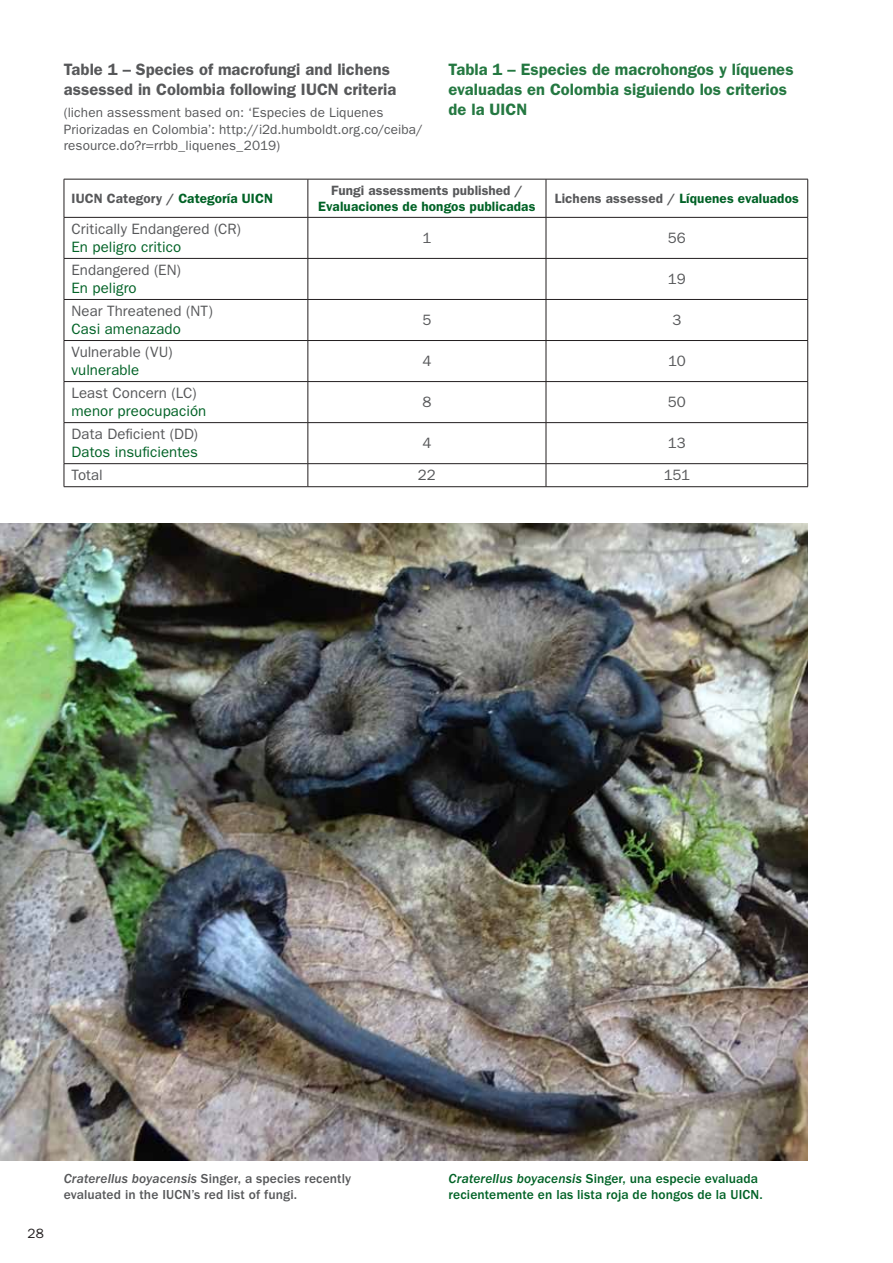
<style>
.page{position:relative;width:893px;height:1263px;background:#fff}
.page>*{position:absolute;margin:0;border:0;box-sizing:border-box;transform-origin:0 0}
.sub_head_sp{font:600 16.5px/19.8px "ITC Franklin Gothic Std";color:#247841}
.sub_head_en{font:600 16.5px/19.8px "ITC Franklin Gothic Std";color:#57585a}
.text_en{font:15px/18px "ITC Franklin Gothic Std";letter-spacing:.005em;color:#57585a}
.text_en-2{font:15px/18px "ITC Franklin Gothic Std";letter-spacing:.005em;color:#016226}
.text_en_small{font:13.5px/16.2px "ITC Franklin Gothic Std";letter-spacing:.01em;color:#57585a}
.caption_en_grey{font:500 13.5px/16.2px "ITC Franklin Gothic Std";letter-spacing:.005em;color:#016226}
.sub_head_en_small{font:600 13.5px/16.2px "ITC Franklin Gothic Std";letter-spacing:.01em;color:#016226;text-align:center}
.caption_en_grey-2{font:500 13.5px/16.2px "ITC Franklin Gothic Std";letter-spacing:.005em;color:#57585a}
.sub_head_en_small-2{font:600 13.5px "ITC Franklin Gothic Std";letter-spacing:.005em;color:#57585a}
.t1{font:13.5px "ITC Franklin Gothic Std";color:#231f20}
.s1{color:#016226}
.s2{color:#57585a}
.s3{font-family:"ITC Franklin Gothic Std Med It";font-weight:400}
</style>
<div class="page">
<hr style="left:64px;top:179px;width:244px;height:1px;background:#231f20">
<hr style="left:64px;top:179px;width:1px;height:38px;background:#231f20">
<hr style="left:308px;top:179px;width:238px;height:1px;background:#231f20">
<hr style="left:308px;top:179px;width:1px;height:38px;background:#231f20">
<hr style="left:546px;top:179px;width:262px;height:1px;background:#231f20">
<hr style="left:546px;top:179px;width:1px;height:38px;background:#231f20">
<hr style="left:807px;top:179px;width:1px;height:38px;background:#231f20">
<hr style="left:64px;top:217px;width:244px;height:1px;background:#231f20">
<hr style="left:64px;top:218px;width:1px;height:40px;background:#231f20">
<hr style="left:308px;top:217px;width:238px;height:1px;background:#231f20">
<hr style="left:308px;top:218px;width:1px;height:40px;background:#231f20">
<hr style="left:546px;top:217px;width:262px;height:1px;background:#231f20">
<hr style="left:546px;top:218px;width:1px;height:40px;background:#231f20">
<hr style="left:807px;top:218px;width:1px;height:40px;background:#231f20">
<hr style="left:64px;top:258px;width:244px;height:1px;background:#231f20">
<hr style="left:64px;top:259px;width:1px;height:40px;background:#231f20">
<hr style="left:308px;top:258px;width:238px;height:1px;background:#231f20">
<hr style="left:308px;top:259px;width:1px;height:40px;background:#231f20">
<hr style="left:546px;top:258px;width:262px;height:1px;background:#231f20">
<hr style="left:546px;top:259px;width:1px;height:40px;background:#231f20">
<hr style="left:807px;top:259px;width:1px;height:40px;background:#231f20">
<hr style="left:64px;top:299px;width:244px;height:1px;background:#231f20">
<hr style="left:64px;top:300px;width:1px;height:40px;background:#231f20">
<hr style="left:308px;top:299px;width:238px;height:1px;background:#231f20">
<hr style="left:308px;top:300px;width:1px;height:40px;background:#231f20">
<hr style="left:546px;top:299px;width:262px;height:1px;background:#231f20">
<hr style="left:546px;top:300px;width:1px;height:40px;background:#231f20">
<hr style="left:807px;top:300px;width:1px;height:40px;background:#231f20">
<hr style="left:64px;top:340px;width:244px;height:1px;background:#231f20">
<hr style="left:64px;top:341px;width:1px;height:40px;background:#231f20">
<hr style="left:308px;top:340px;width:238px;height:1px;background:#231f20">
<hr style="left:308px;top:341px;width:1px;height:40px;background:#231f20">
<hr style="left:546px;top:340px;width:262px;height:1px;background:#231f20">
<hr style="left:546px;top:341px;width:1px;height:40px;background:#231f20">
<hr style="left:807px;top:341px;width:1px;height:40px;background:#231f20">
<hr style="left:64px;top:381px;width:244px;height:1px;background:#231f20">
<hr style="left:64px;top:382px;width:1px;height:40px;background:#231f20">
<hr style="left:308px;top:381px;width:238px;height:1px;background:#231f20">
<hr style="left:308px;top:382px;width:1px;height:40px;background:#231f20">
<hr style="left:546px;top:381px;width:262px;height:1px;background:#231f20">
<hr style="left:546px;top:382px;width:1px;height:40px;background:#231f20">
<hr style="left:807px;top:382px;width:1px;height:40px;background:#231f20">
<hr style="left:64px;top:422px;width:244px;height:1px;background:#231f20">
<hr style="left:64px;top:423px;width:1px;height:40px;background:#231f20">
<hr style="left:308px;top:422px;width:238px;height:1px;background:#231f20">
<hr style="left:308px;top:423px;width:1px;height:40px;background:#231f20">
<hr style="left:546px;top:422px;width:262px;height:1px;background:#231f20">
<hr style="left:546px;top:423px;width:1px;height:40px;background:#231f20">
<hr style="left:807px;top:423px;width:1px;height:40px;background:#231f20">
<hr style="left:64px;top:463px;width:244px;height:1px;background:#231f20">
<svg style="left:64px;top:464px;width:1px;height:22px"></svg>
<hr style="left:308px;top:463px;width:238px;height:1px;background:#231f20">
<svg style="left:308px;top:464px;width:1px;height:22px"></svg>
<hr style="left:546px;top:463px;width:262px;height:1px;background:#231f20">
<svg style="left:546px;top:464px;width:1px;height:22px"></svg>
<svg style="left:807px;top:464px;width:1px;height:22px"></svg>
<hr style="left:64px;top:486px;width:244px;height:1px;background:#231f20">
<hr style="left:308px;top:486px;width:238px;height:1px;background:#231f20">
<hr style="left:546px;top:486px;width:262px;height:1px;background:#231f20">
<img style="left:0;top:523px;width:808px;height:637px">
<hr style="left:892px;top:0;width:1px;height:1263px;background:#ebeee5">
<p class="sub_head_en" style="left:64px;top:60px;width:334px">Table 1 – Species of macrofungi and lichens assessed in Colombia following IUCN criteria</p>
<p class="text_en_small" style="left:64px;top:105px;width:361px">(lichen assessment based on: ‘Especies de Liquenes<br>Priorizadas en Colombia’: http://i2d.humboldt.org.co/ceiba/ resource.do?r=rrbb_liquenes_2019)</p>
<p class="sub_head_sp" style="left:449px;top:60px;width:346px">Tabla 1 – Especies de macrohongos y líquenes evaluadas en Colombia siguiendo los criterios de la UICN</p>
<p class="sub_head_en_small-2" style="left:71px;top:190px;width:203px">IUCN Category / <span class="s1">Categoría UICN</span></p>
<p class="sub_head_en_small" style="left:318px;top:182px;width:219px"><span class="s2">Fungi assessments published /<br></span>Evaluaciones de hongos publicadas</p>
<p class="sub_head_en_small" style="left:555px;top:190px;width:246px"><span class="s2">Lichens assessed /</span> Líquenes evaluados</p>
<p class="text_en" style="left:71px;top:220px;width:171px">Critically Endangered (CR)<br><span class="s1">En peligro critico</span></p>
<p class="text_en" style="left:422px;top:229px;width:10px">1</p>
<p class="text_en" style="left:668px;top:229px;width:20px">56</p>
<p class="text_en" style="left:71px;top:261px;width:111px">Endangered (EN)<br><span class="s1">En peligro</span></p>
<p class="text_en" style="left:668px;top:270px;width:19px">19</p>
<p class="text_en" style="left:71px;top:302px;width:143px">Near Threatened (NT)<br><span class="s1">Casi amenazado</span></p>
<p class="text_en" style="left:422px;top:311px;width:10px">5</p>
<p class="text_en" style="left:672px;top:311px;width:10px">3</p>
<p class="text_en" style="left:71px;top:343px;width:103px">Vulnerable (VU) <span class="s1">vulnerable</span></p>
<p class="text_en" style="left:422px;top:352px;width:10px">4</p>
<p class="text_en" style="left:668px;top:352px;width:19px">10</p>
<p class="text_en-2" style="left:71px;top:384px;width:136px"><span class="s2">Least Concern (LC) </span>menor preocupación</p>
<p class="text_en" style="left:422px;top:393px;width:10px">8</p>
<p class="text_en" style="left:668px;top:393px;width:20px">50</p>
<p class="text_en-2" style="left:71px;top:425px;width:128px"><span class="s2">Data Deficient (DD)<br></span>Datos insuficientes</p>
<p class="text_en" style="left:422px;top:434px;width:10px">4</p>
<p class="text_en" style="left:668px;top:434px;width:19px">13</p>
<p class="text_en" style="left:71px;top:466px;width:33px">Total</p>
<p class="text_en" style="left:418px;top:466px;width:19px">22</p>
<p class="text_en" style="left:664px;top:466px;width:28px">151</p>
<p class="t1" style="left:28px;top:1225px;width:18px">28</p>
<p class="caption_en_grey-2" style="left:64px;top:1170px;width:289px"><span class="s3">Craterellus boyacensis</span> Singer, a species recently evaluated in the IUCN’s red list of fungi.</p>
<p class="caption_en_grey" style="left:449px;top:1170px;width:316px"><span class="s3">Craterellus boyacensis</span> Singer, una especie evaluada recientemente en las lista roja de hongos de la UICN.</p>
</div>
